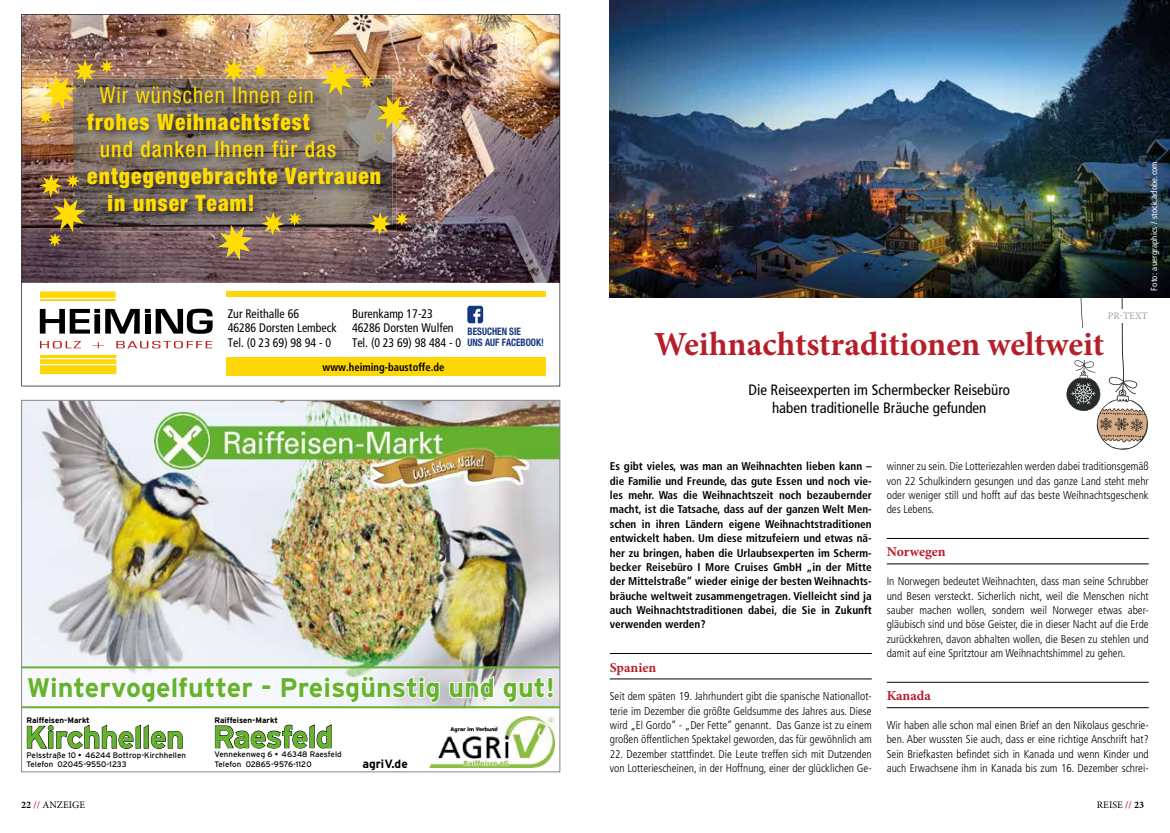
<style>
.page{position:relative;width:1170px;height:833px;background:#fff}
.page>*{position:absolute;margin:0;border:0;box-sizing:border-box;transform-origin:0 0}
.t1{font:700 33.75px "Minion Pro";letter-spacing:-.005em;color:#b61f29}
.t2{font:700 31px "Interstate";letter-spacing:-.02em;color:#65b32e}
.t3{font:700 26.88px "Interstate";color:#65b32e}
.t4{font:900 condensed 22.5px/27px "Helvetica Neue";letter-spacing:.05em;color:#fd0;scale:.96 1}
.t5{font:500 condensed 22.5px "Helvetica Neue";letter-spacing:.05em;color:#fd0;scale:.96 1}
.t6{font:condensed 22.5px "Helvetica Neue";letter-spacing:.05em;color:#fd0;scale:.96 1}
.t7{font:condensed 15px/17.5px "Frutiger";color:#000;text-align:center}
.t8{font:700 13.75px "Minion Pro";color:#b61f29}
.t9{font:condensed 12.5px/14.5px "Frutiger";color:#000;scale:.96 1}
.t10{font:700 12px "Interstate";color:#000}
.t11{font:300 condensed 11.25px/14.4px "Frutiger";color:#000;text-align:justify}
.t12{font:700 condensed 11.25px/14.4px "Frutiger";color:#000;text-align:justify}
.t13{font:700 condensed 11.12px "Frutiger";color:#000;scale:.96 1}
.t14{font:700 condensed 10.38px/11.1px "Helvetica Neue";color:#14387f;scale:.9 1}
.t15{font:10px "Minion Pro";letter-spacing:.01em;color:#000}
.t16{font:10px "Minion Pro";letter-spacing:.01em;color:#9d9d9c}
.t17{font:condensed 8.75px "Frutiger";letter-spacing:.02em;color:#fff}
.t18{font:8px/9.6px "Interstate";color:#000}
.t19{font:700 8px "Interstate";color:#000}
.s1{font-weight:700}
.s2{font-weight:700;color:#b61f29}
</style>
<div class="page">
<svg style="left:1066px;top:298px;width:81px;height:152px"></svg>
<hr style="left:609px;top:653px;width:262px;height:1px;background:#000">
<hr style="left:609px;top:678px;width:262px;height:1px;background:#000">
<hr style="left:886px;top:538px;width:262px;height:1px;background:#000">
<hr style="left:886px;top:563px;width:262px;height:1px;background:#000">
<hr style="left:886px;top:682px;width:262px;height:1px;background:#000">
<hr style="left:886px;top:707px;width:262px;height:1px;background:#000">
<img style="left:609px;top:0;width:560px;height:298px">
<div style="left:1052px;top:328px;width:51px;height:31px;background:#fff"></div>
<div style="left:1100px;top:310px;width:51px;height:13px;background:#fff"></div>
<img style="left:23px;top:402px;width:535px;height:264px">
<img style="left:154px;top:412px;width:404px;height:76px">
<svg style="left:27px;top:725px;width:155px;height:23px"></svg>
<svg style="left:215px;top:725px;width:116px;height:23px"></svg>
<img style="left:429px;top:716px;width:125px;height:51px">
<img style="left:23px;top:668px;width:369px;height:6px">
<img style="left:392px;top:668px;width:166px;height:38px">
<svg style="left:26px;top:669px;width:228px;height:36px"></svg>
<svg style="left:280px;top:674px;width:160px;height:30px"></svg>
<svg style="left:448px;top:674px;width:47px;height:25px"></svg>
<svg style="left:501px;top:674px;width:53px;height:30px"></svg>
<hr style="left:22px;top:706px;width:538px;height:2px;background:#65b32e">
<hr style="left:22px;top:666px;width:538px;height:2px;background:#65b32e">
<img style="left:21px;top:14px;width:539px;height:372px">
<img style="left:80px;top:76px;width:317px;height:155px">
<svg style="left:219px;top:225px;width:33px;height:35px"></svg>
<svg style="left:40px;top:174px;width:45px;height:73px;background:#856b39"></svg>
<svg style="left:372px;top:96px;width:37px;height:49px;background:#c0ab65"></svg>
<svg style="left:368px;top:212px;width:41px;height:24px"></svg>
<svg style="left:222px;top:59px;width:23px;height:23px"></svg>
<svg style="left:253px;top:63px;width:14px;height:15px"></svg>
<svg style="left:261px;top:212px;width:40px;height:24px"></svg>
<img style="left:39px;top:59px;width:75px;height:65px">
<svg style="left:320px;top:61px;width:34px;height:35px"></svg>
<svg style="left:360px;top:75px;width:13px;height:14px"></svg>
<h3 class="t6" style="left:100px;top:82px;width:224px">Wir wünschen Ihnen ein</h3>
<h3 class="t4" style="left:87px;top:108px;width:233px">frohes Weihnachtsfest</h3>
<h3 class="t5" style="left:100px;top:135px;width:248px">und danken Ihnen für das</h3>
<h3 class="t4" style="left:107px;top:162px;width:287px;text-indent:-20px">entgegengebrachte Vertrauen in unser Team!</h3>
<p class="t9" style="left:228px;top:306px;width:115px">Zur Reithalle 66<br>46286 Dorsten Lembeck<br>Tel. (0 23 69) 98 94 - 0</p>
<p class="t9" style="left:352px;top:306px;width:115px">Burenkamp 17-23<br>46286 Dorsten Wulfen<br>Tel. (0 23 69) 98 484 - 0</p>
<p class="t14" style="left:467px;top:326px;width:86px">BESUCHEN SIE<br>UNS AUF FACEBOOK!</p>
<p class="t13" style="left:322px;top:361px;width:129px">www.heiming-baustoffe.de</p>
<h3 class="t3" style="left:27px;top:672px;width:529px">Wintervogelfutter - Preisgünstig und gut!</h3>
<p class="t19" style="left:27px;top:715px;width:65px">Raiffeisen-Markt</p>
<h2 class="t2" style="left:25px;top:720px;width:161px">Kirchhellen</h2>
<p class="t18" style="left:27px;top:750px;width:161px">Pelsstraße 10 • 46244 Bottrop-Kirchhellen<br>Telefon 02045-9550-1233</p>
<p class="t15" style="left:21px;top:798px;width:65px"><span class="s1">22</span> <span class="s2">//</span> ANZEIGE</p>
<p class="t19" style="left:214px;top:715px;width:65px">Raiffeisen-Markt</p>
<h2 class="t2" style="left:213px;top:719px;width:122px">Raesfeld</h2>
<p class="t18" style="left:215px;top:749px;width:129px">Vennekenweg 6 • 46348 Raesfeld<br>Telefon 02865-9576-1120</p>
<p class="t10" style="left:362px;top:756px;width:47px">agriV.de</p>
<p class="t17" style="left:1148px;top:290px;width:131px;rotate:-90deg">Foto: auergraphics / stock.adobe.com</p>
<p class="t16" style="left:1107px;top:309px;width:41px">PR-TEXT</p>
<h1 class="t1" style="left:654px;top:320px;width:451px">Weihnachtstraditionen weltweit</h1>
<h3 class="t7" style="left:748px;top:381px;width:263px">Die Reiseexperten im Schermbecker Reisebüro haben traditionelle Bräuche gefunden</h3>
<p class="t12" style="left:609px;top:459px;width:263px">Es gibt vieles, was man an Weihnachten lieben kann – die Familie und Freunde, das gute Essen und noch vie&shy;les mehr. Was die Weihnachtszeit noch bezaubernder macht, ist die Tatsache, dass auf der ganzen Welt Men&shy;schen in ihren Ländern eigene Weihnachtstraditionen entwickelt haben. Um diese mitzufeiern und etwas nä&shy;her zu bringen, haben die Urlaubsexperten im Scherm&shy;becker Reisebüro I More Cruises GmbH „in der Mitte der Mittelstraße“ wieder einige der besten Weihnachts&shy;bräuche weltweit zusammengetragen. Vielleicht sind ja auch Weihnachtstraditionen dabei, die Sie in Zukunft verwenden werden?</p>
<p class="t8" style="left:609px;top:657px;width:48px">Spanien</p>
<p class="t11" style="left:609px;top:689px;width:263px">Seit dem späten 19. Jahrhundert gibt die spanische Nationallot&shy;terie im Dezember die größte Geldsumme des Jahres aus. Diese wird „El Gordo” - „Der Fette” genannt. Das Ganze ist zu einem großen öffentlichen Spektakel geworden, das für gewöhnlich am</p>
<p class="t11" style="left:609px;top:747px;width:263px">22. Dezember stattfindet. Die Leute treffen sich mit Dutzenden von Lotteriescheinen, in der Hoffnung, einer der glücklichen Ge-</p>
<p class="t11" style="left:886px;top:459px;width:263px">winner zu sein. Die Lotteriezahlen werden dabei traditionsgemäß von 22 Schulkindern gesungen und das ganze Land steht mehr oder weniger still und hofft auf das beste Weihnachtsgeschenk des Lebens.</p>
<p class="t8" style="left:886px;top:542px;width:60px">Norwegen</p>
<p class="t11" style="left:886px;top:574px;width:263px">In Norwegen bedeutet Weihnachten, dass man seine Schrubber und Besen versteckt. Sicherlich nicht, weil die Menschen nicht sauber machen wollen, sondern weil Norweger etwas aber&shy;gläubisch sind und böse Geister, die in dieser Nacht auf die Erde zurückkehren, davon abhalten wollen, die Besen zu stehlen und damit auf eine Spritztour am Weihnachtshimmel zu gehen.</p>
<p class="t8" style="left:886px;top:686px;width:46px">Kanada</p>
<p class="t11" style="left:886px;top:718px;width:263px">Wir haben alle schon mal einen Brief an den Nikolaus geschrie&shy;ben. Aber wussten Sie auch, dass er eine richtige Anschrift hat?<br>Sein Briefkasten befindet sich in Kanada und wenn Kinder und auch Erwachsene ihm in Kanada bis zum 16. Dezember schrei-</p>
<p class="t15" style="left:1096px;top:798px;width:49px">REISE <span class="s2">//</span> <span class="s1">23</span></p>
</div>
